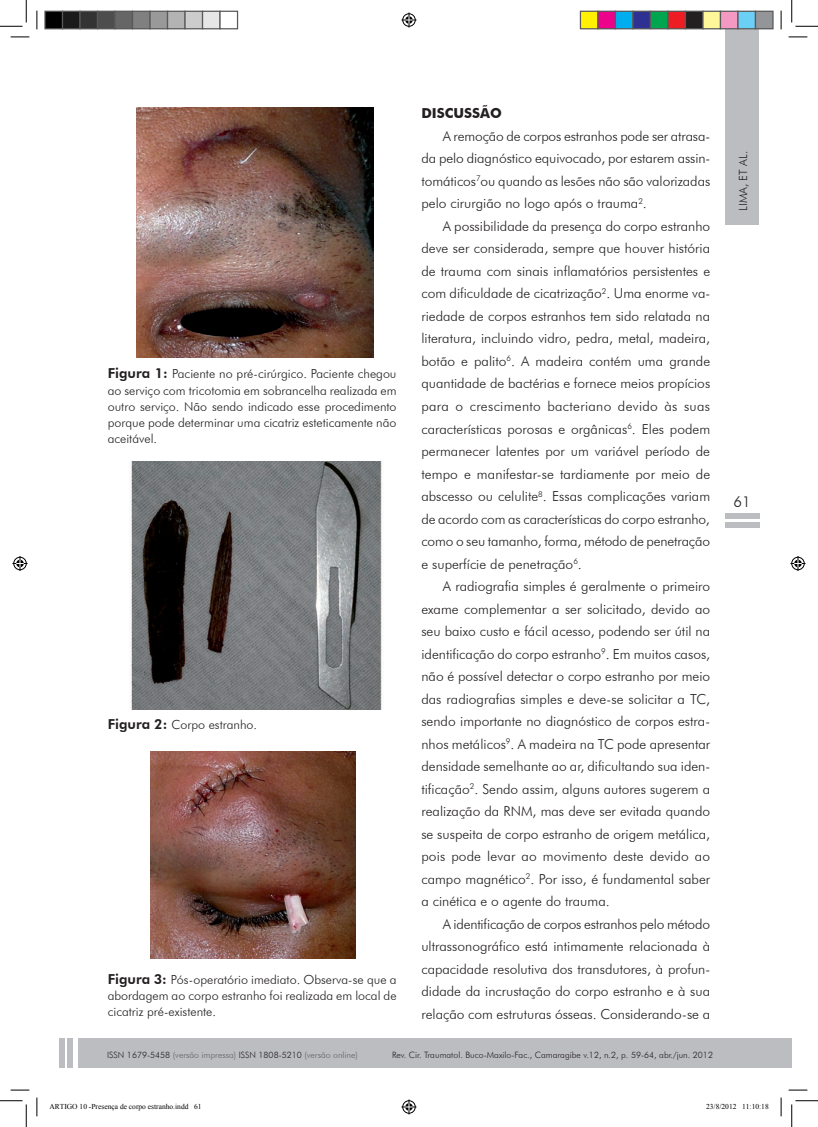
<style>
.page{position:relative;width:818px;height:1127px;background:#fff}
.page>*{position:absolute;margin:0;border:0;box-sizing:border-box;transform-origin:0 0}
.t1{font:300 15px "Futura BT";color:#231f20}
.CORPO{font:300 13.75px/22.5px "Futura BT";color:#231f20;text-align:justify}
.SUBTITULO{font:700 13.75px "Futura BT";color:#231f20}
.LEGENDA{font:300 12.5px/16.2px "Futura BT";color:#231f20;text-align:justify}
.t2{font:300 11.25px "Futura BT";color:#231f20}
.t3{font:300 8.75px "Futura BT";color:#231f20}
.t4{font:300 8.75px "Futura BT";color:#636366}
.t5{font:7.5px "Times New Roman";color:#000}
.s1{font-weight:800;font-size:13.75px}
.s2{color:#231f20}
</style>
<div class="page">
<div style="left:78px;top:1037px;width:714px;height:30px;background:#bcbdc0"></div>
<div style="left:59px;top:1037px;width:5px;height:30px;background:#bcbdc0"></div>
<div style="left:67px;top:1037px;width:6px;height:30px;background:#bcbdc0"></div>
<div style="left:725px;top:26px;width:34px;height:199px;background:#bcbdc0"></div>
<div style="left:725px;top:522px;width:34px;height:5px;background:#bcbdc0"></div>
<div style="left:725px;top:513px;width:34px;height:6px;background:#bcbdc0"></div>
<img style="left:136px;top:108px;width:237px;height:249px">
<img style="left:130px;top:461px;width:252px;height:248px">
<img style="left:151px;top:751px;width:205px;height:207px">
<svg style="left:11px;top:36px;width:18px;height:2px"></svg>
<svg style="left:788px;top:36px;width:19px;height:2px"></svg>
<svg style="left:11px;top:1089px;width:18px;height:1px"></svg>
<svg style="left:788px;top:1089px;width:19px;height:1px"></svg>
<svg style="left:36px;top:11px;width:2px;height:18px"></svg>
<svg style="left:36px;top:1097px;width:2px;height:18px"></svg>
<svg style="left:780px;top:11px;width:2px;height:18px"></svg>
<svg style="left:780px;top:1097px;width:2px;height:18px"></svg>
<svg style="left:0;top:0;width:27px;height:27px"></svg>
<svg style="left:0;top:1100px;width:27px;height:26px"></svg>
<svg style="left:791px;top:0;width:27px;height:27px"></svg>
<svg style="left:791px;top:1100px;width:27px;height:26px"></svg>
<svg style="left:401px;top:13px;width:15px;height:15px"></svg>
<svg style="left:401px;top:1099px;width:15px;height:15px"></svg>
<svg style="left:13px;top:556px;width:15px;height:15px"></svg>
<svg style="left:790px;top:556px;width:15px;height:15px"></svg>
<div style="left:45px;top:11px;width:18px;height:18px;background:#000"></div>
<div style="left:44px;top:11px;width:19px;height:18px;border:1px solid #595959"></div>
<div style="left:63px;top:11px;width:17px;height:18px;background:#1a1a1a"></div>
<div style="left:62px;top:11px;width:19px;height:18px;border:1px solid #595959"></div>
<div style="left:80px;top:11px;width:18px;height:18px;background:#333"></div>
<div style="left:79px;top:11px;width:19px;height:18px;border:1px solid #595959"></div>
<div style="left:98px;top:11px;width:17px;height:18px;background:#4d4d4d"></div>
<div style="left:97px;top:11px;width:19px;height:18px;border:1px solid #595959"></div>
<div style="left:115px;top:11px;width:18px;height:18px;background:#666"></div>
<div style="left:114px;top:11px;width:19px;height:18px;border:1px solid #595959"></div>
<div style="left:133px;top:11px;width:17px;height:18px;background:#808080"></div>
<div style="left:132px;top:11px;width:19px;height:18px;border:1px solid #595959"></div>
<div style="left:150px;top:11px;width:18px;height:18px;background:#999"></div>
<div style="left:149px;top:11px;width:19px;height:18px;border:1px solid #595959"></div>
<div style="left:168px;top:11px;width:17px;height:18px;background:#b3b3b3"></div>
<div style="left:167px;top:11px;width:19px;height:18px;border:1px solid #595959"></div>
<div style="left:185px;top:11px;width:18px;height:18px;background:#ccc"></div>
<div style="left:184px;top:11px;width:19px;height:18px;border:1px solid #595959"></div>
<div style="left:203px;top:11px;width:17px;height:18px;background:#e6e6e6"></div>
<div style="left:202px;top:11px;width:19px;height:18px;border:1px solid #595959"></div>
<div style="left:219px;top:11px;width:19px;height:18px;border:1px solid #595959"></div>
<div style="left:580px;top:11px;width:18px;height:18px;background:#fff101"></div>
<div style="left:580px;top:11px;width:18px;height:18px;border:1px solid #595959"></div>
<div style="left:598px;top:11px;width:17px;height:18px;background:#ed028c"></div>
<div style="left:597px;top:11px;width:19px;height:18px;border:1px solid #595959"></div>
<div style="left:615px;top:11px;width:18px;height:18px;background:#00aeef"></div>
<div style="left:615px;top:11px;width:18px;height:18px;border:1px solid #595959"></div>
<div style="left:633px;top:11px;width:17px;height:18px;background:#2e3092"></div>
<div style="left:632px;top:11px;width:19px;height:18px;border:1px solid #595959"></div>
<div style="left:650px;top:11px;width:18px;height:18px;background:#00a54f"></div>
<div style="left:650px;top:11px;width:18px;height:18px;border:1px solid #595959"></div>
<div style="left:668px;top:11px;width:17px;height:18px;background:#ee1d23"></div>
<div style="left:667px;top:11px;width:19px;height:18px;border:1px solid #595959"></div>
<div style="left:685px;top:11px;width:18px;height:18px;background:#231f20"></div>
<div style="left:685px;top:11px;width:18px;height:18px;border:1px solid #595959"></div>
<div style="left:703px;top:11px;width:17px;height:18px;background:#fff79a"></div>
<div style="left:702px;top:11px;width:19px;height:18px;border:1px solid #595959"></div>
<div style="left:720px;top:11px;width:18px;height:18px;background:#f499c2"></div>
<div style="left:720px;top:11px;width:18px;height:18px;border:1px solid #595959"></div>
<div style="left:738px;top:11px;width:17px;height:18px;background:#6bcff6"></div>
<div style="left:737px;top:11px;width:19px;height:18px;border:1px solid #595959"></div>
<div style="left:755px;top:11px;width:18px;height:18px;background:#939598"></div>
<div style="left:755px;top:11px;width:18px;height:18px;border:1px solid #595959"></div>
<p class="LEGENDA" style="left:108px;top:365px;width:290px"><span class="s1">Figura 1:</span> Paciente no pré-cirúrgico. Paciente chegou ao serviço com tricotomia em sobrancelha realizada em outro serviço. Não sendo indicado esse procedimento porque pode determinar uma cicatriz esteticamente não aceitável.</p>
<p class="LEGENDA" style="left:108px;top:716px;width:151px"><span class="s1">Figura 2:</span> Corpo estranho.</p>
<p class="LEGENDA" style="left:108px;top:970px;width:290px"><span class="s1">Figura 3:</span> Pós-operatório imediato. Observa-se que a abordagem ao corpo estranho foi realizada em local de cicatriz pré-existente.</p>
<p class="SUBTITULO" style="left:421px;top:105px;width:82px">DISCUSSÃO</p>
<p class="CORPO" style="left:421px;top:124px;width:290px;text-indent:21px">A remoção de corpos estranhos pode ser atrasa&shy;da pelo diagnóstico equivocado, por estarem assin&shy;tomáticos<sup>7</sup>ou quando as lesões não são valorizadas pelo cirurgião no logo após o trauma<sup>2</sup>.</p>
<p class="CORPO" style="left:421px;top:214px;width:290px;text-indent:21px">A possibilidade da presença do corpo estranho deve ser considerada, sempre que houver história de trauma com sinais inflamatórios persistentes e com dificuldade de cicatrização<sup>2</sup>. Uma enorme va&shy;riedade de corpos estranhos tem sido relatada na literatura, incluindo vidro, pedra, metal, madeira, botão e palito<sup>6</sup>. A madeira contém uma grande quantidade de bactérias e fornece meios propícios para o crescimento bacteriano devido às suas características porosas e orgânicas<sup>6</sup>. Eles podem permanecer latentes por um variável período de tempo e manifestar-se tardiamente por meio de abscesso ou celulite<sup>8</sup>. Essas complicações variam de acordo com as características do corpo estranho, como o seu tamanho, forma, método de penetração e superfície de penetração<sup>6</sup>.</p>
<p class="CORPO" style="left:421px;top:574px;width:290px;text-indent:21px">A radiografia simples é geralmente o primeiro exame complementar a ser solicitado, devido ao seu baixo custo e fácil acesso, podendo ser útil na identificação do corpo estranho<sup>9</sup>. Em muitos casos, não é possível detectar o corpo estranho por meio das radiografias simples e deve-se solicitar a TC, sendo importante no diagnóstico de corpos estra&shy;nhos metálicos<sup>9</sup>. A madeira na TC pode apresentar densidade semelhante ao ar, dificultando sua iden&shy;tificação<sup>2</sup>. Sendo assim, alguns autores sugerem a realização da RNM, mas deve ser evitada quando se suspeita de corpo estranho de origem metálica, pois pode levar ao movimento deste devido ao campo magnético<sup>2</sup>. Por isso, é fundamental saber a cinética e o agente do trauma.</p>
<p class="CORPO" style="left:421px;top:912px;width:290px;text-indent:21px">A identificação de corpos estranhos pelo método ultrassonográfico está intimamente relacionada à capacidade resolutiva dos transdutores, à profun&shy;didade da incrustação do corpo estranho e à sua relação com estruturas ósseas. Considerando-se a</p>
<p class="t4" style="left:107px;top:1049px;width:252px"><span class="s2">ISSN 1679-5458</span> (versão impressa) <span class="s2">ISSN 1808-5210</span> (versão online)</p>
<p class="t3" style="left:392px;top:1049px;width:323px">Rev. Cir. Traumatol. Buco-Maxilo-Fac., Camaragibe v.12, n.2, p. 59-64, abr./jun. 2012</p>
<p class="t2" style="left:736px;top:211px;width:61px;rotate:-90deg">LIMA, ET AL.</p>
<p class="t1" style="left:733px;top:492px;width:19px">61</p>
<p class="t5" style="left:49px;top:1100px;width:154px">ARTIGO 10 -Presença de corpo estranho.indd 61</p>
<p class="t5" style="left:706px;top:1100px;width:64px">23/8/2012 11:10:18</p>
</div>
